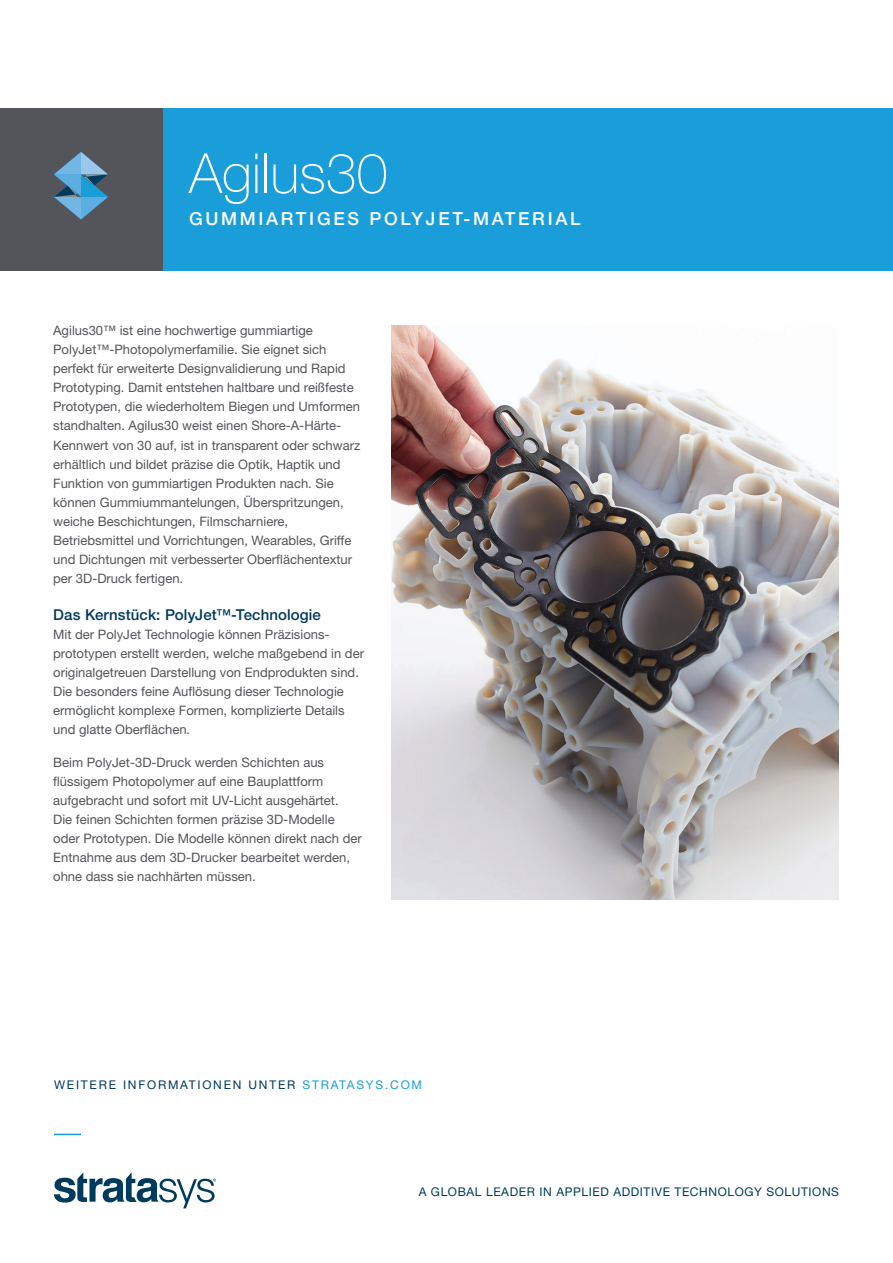
<style>
.page{position:relative;width:893px;height:1263px;background:#fff}
.page>*{position:absolute;margin:0;border:0;box-sizing:border-box;transform-origin:0 0}
.t1{font:100 55.5px "Helvetica Neue LT Std";color:#fff}
.t2{font:500 18px "Helvetica Neue LT Std";letter-spacing:.15em;color:#fff}
.t3{font:500 15px "Helvetica Neue LT Std";letter-spacing:.005em;color:#003a5d}
.t4{font:13.05px/19px "Helvetica Neue LT Std";color:#54555a}
.t5{font:12px "Helvetica Neue LT Std";letter-spacing:.05em;color:#003a5d}
.t6{font:12px "Helvetica Neue LT Std";letter-spacing:.15em;color:#003a5d}
.s1{color:#199eda}
</style>
<div class="page">
<div style="left:144px;top:108px;width:749px;height:162px;background:#199eda"></div>
<div style="left:0;top:108px;width:162px;height:162px;background:#54555a"></div>
<svg style="left:54px;top:152px;width:54px;height:67px"></svg>
<svg style="left:54px;top:1172px;width:162px;height:36px"></svg>
<svg style="left:54px;top:1134px;width:27px;height:1px"></svg>
<img style="left:392px;top:326px;width:447px;height:574px">
<h1 class="t1" style="left:189px;top:142px;width:200px">Agilus30</h1>
<h2 class="t2" style="left:189px;top:207px;width:393px">GUMMIARTIGES POLYJET-MATERIAL</h2>
<p class="t4" style="left:53px;top:321px;width:309px">Agilus30™ ist eine hochwertige gummiartige PolyJet™-Photopolymerfamilie. Sie eignet sich perfekt für erweiterte Designvalidierung und Rapid Prototyping. Damit entstehen haltbare und reißfeste Prototypen, die wiederholtem Biegen und Umformen standhalten. Agilus30 weist einen Shore-A-Härte-Kennwert von 30 auf, ist in transparent oder schwarz erhältlich und bildet präzise die Optik, Haptik und Funktion von gummiartigen Produkten nach. Sie können Gummiummantelungen, Überspritzungen, weiche Beschichtungen, Filmscharniere, Betriebsmittel und Vorrichtungen, Wearables, Griffe und Dichtungen mit verbesserter Oberflächentextur per 3D-Druck fertigen.</p>
<p class="t3" style="left:53px;top:605px;width:269px">Das Kernstück: PolyJet™-Technologie</p>
<p class="t4" style="left:53px;top:624px;width:312px">Mit der PolyJet Technologie können Präzisions&shy;prototypen erstellt werden, welche maßgebend in der originalgetreuen Darstellung von Endprodukten sind.<br>Die besonders feine Auflösung dieser Technologie ermöglicht komplexe Formen, komplizierte Details und glatte Oberflächen.</p>
<p class="t4" style="left:53px;top:752px;width:310px">Beim PolyJet-3D-Druck werden Schichten aus flüssigem Photopolymer auf eine Bauplattform aufgebracht und sofort mit UV-Licht ausgehärtet.<br>Die feinen Schichten formen präzise 3D-Modelle oder Prototypen. Die Modelle können direkt nach der Entnahme aus dem 3D-Drucker bearbeitet werden, ohne dass sie nachhärten müssen.</p>
<p class="t6" style="left:54px;top:1078px;width:370px">WEITERE INFORMATIONEN UNTER <span class="s1">STRATASYS.COM</span></p>
<p class="t5" style="left:419px;top:1185px;width:422px">A GLOBAL LEADER IN APPLIED ADDITIVE TECHNOLOGY SOLUTIONS</p>
</div>
